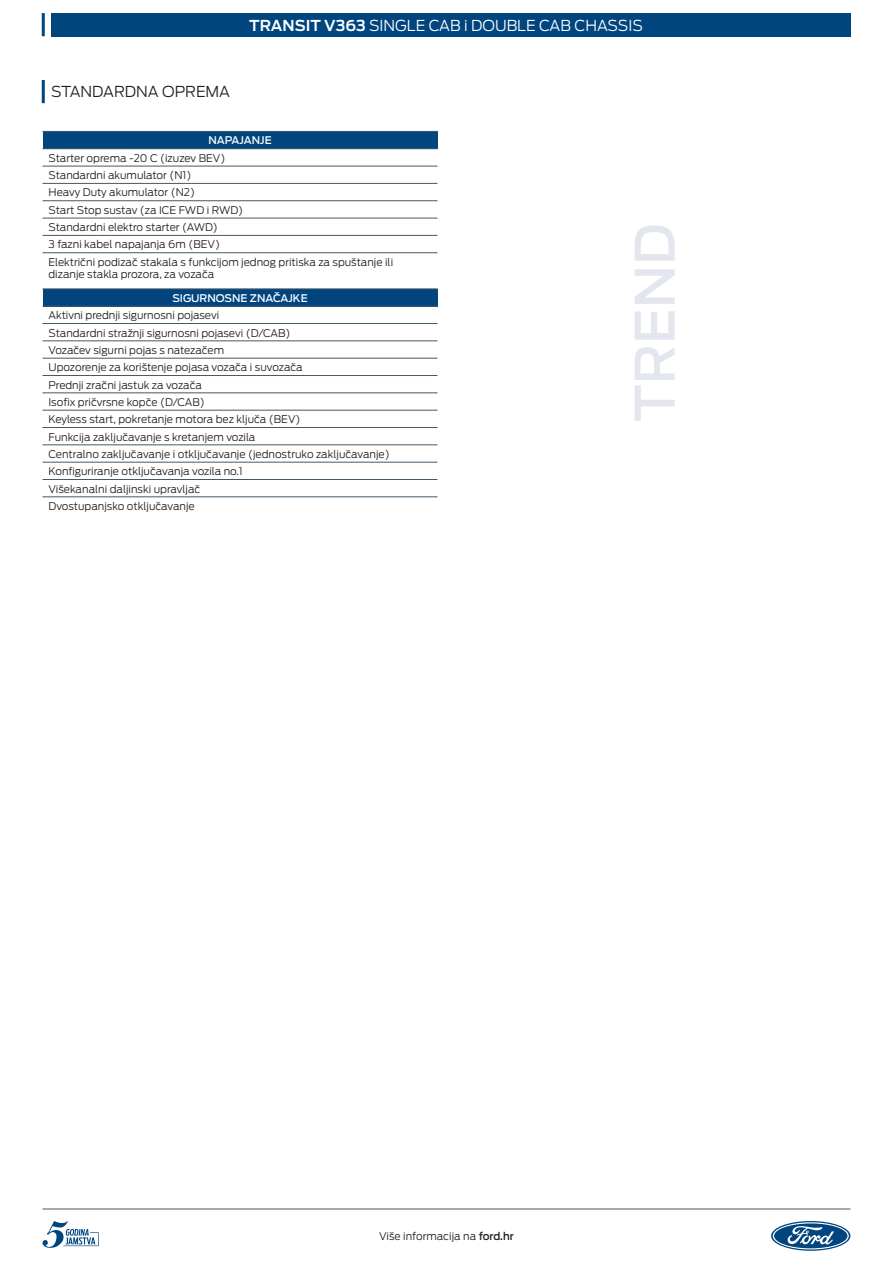
<style>
.page{position:relative;width:893px;height:1263px;background:#fff}
.page>*{position:absolute;margin:0;border:0;box-sizing:border-box;transform-origin:0 0}
.t1{font:500 54px "Ford Antenna";color:#e3e6ef}
.t2{font:300 15px "Ford Antenna";color:#fff}
.t3{font:300 15px "Ford Antenna";color:#231f20}
.t4{font:300 10.5px/17.2px "Ford Antenna";letter-spacing:-.005em;color:#231f20}
.t5{font:500 10.5px "Ford Antenna";color:#fff}
.s1{font-weight:600}
.s2{font-weight:500}
</style>
<div class="page">
<hr style="left:43px;top:1209px;width:807px;height:1px;background:#435a69">
<svg style="left:771px;top:1221px;width:79px;height:30px"></svg>
<svg style="left:773px;top:1222px;width:76px;height:27px"></svg>
<svg style="left:42px;top:1221px;width:57px;height:27px"></svg>
<div style="left:51px;top:13px;width:799px;height:23px;background:#01457f"></div>
<hr style="left:42px;top:13px;width:3px;height:23px;background:#01457f">
<hr style="left:42px;top:80px;width:3px;height:23px;background:#01457f">
<div style="left:43px;top:131px;width:394px;height:18px;background:#01457f"></div>
<hr style="left:43px;top:200px;width:394px;height:1px;background:#435a69">
<hr style="left:43px;top:218px;width:394px;height:1px;background:#435a69">
<hr style="left:43px;top:235px;width:394px;height:1px;background:#435a69">
<hr style="left:43px;top:252px;width:394px;height:1px;background:#435a69">
<hr style="left:43px;top:131px;width:394px;height:1px;background:#435a69">
<hr style="left:43px;top:148px;width:394px;height:1px;background:#435a69">
<hr style="left:43px;top:166px;width:394px;height:1px;background:#435a69">
<hr style="left:43px;top:183px;width:394px;height:1px;background:#435a69">
<div style="left:43px;top:289px;width:394px;height:17px;background:#01457f"></div>
<hr style="left:43px;top:358px;width:394px;height:1px;background:#435a69">
<hr style="left:43px;top:375px;width:394px;height:1px;background:#435a69">
<hr style="left:43px;top:393px;width:394px;height:1px;background:#435a69">
<hr style="left:43px;top:410px;width:394px;height:1px;background:#435a69">
<hr style="left:43px;top:427px;width:394px;height:1px;background:#435a69">
<hr style="left:43px;top:445px;width:394px;height:1px;background:#435a69">
<hr style="left:43px;top:462px;width:394px;height:1px;background:#435a69">
<hr style="left:43px;top:479px;width:394px;height:1px;background:#435a69">
<hr style="left:43px;top:497px;width:394px;height:1px;background:#435a69">
<hr style="left:43px;top:289px;width:394px;height:1px;background:#435a69">
<hr style="left:43px;top:306px;width:394px;height:1px;background:#435a69">
<hr style="left:43px;top:323px;width:394px;height:1px;background:#435a69">
<hr style="left:43px;top:341px;width:394px;height:1px;background:#435a69">
<h2 class="t2" style="left:249px;top:12px;width:392px"><span class="s1">TRANSIT V363</span> Single cab i double cab chass is</h2>
<h2 class="t3" style="left:51px;top:79px;width:180px">STAN DARDNA OPREMA</h2>
<p class="t5" style="left:208px;top:131px;width:51px">NAPAJANJE</p>
<p class="t4" style="left:49px;top:148px;width:346px">Starter oprema -20 C (izuzev BEV)<br>Standardni akumulator (N1)<br>Heavy Duty akumulator (N2)<br>Start Stop sustav (za I CE FWD i RWD)<br>Standardni elektro starter (AWD)<br>3 fazni kabel napajanja 6m (BEV)<br>Električni podizač stakala s funkcijom jednog pritiska za spuštanje ili</p>
<p class="t4" style="left:49px;top:265px;width:167px">dizanje stakla prozora, za vozača</p>
<p class="t5" style="left:172px;top:289px;width:28px">SIGURN</p>
<p class="t5" style="left:216px;top:289px;width:18px">OSNE</p>
<p class="t5" style="left:250px;top:289px;width:58px">ZNAČAJ KE</p>
<p class="t4" style="left:49px;top:306px;width:343px">Aktivni prednji sigurnosni pojasevi<br>Standardni stražnji sigurnosni pojasevi (D/CAB)<br>Vozačev sigurni pojas s natezačem<br>U pozorenje za korištenje pojasa vozača i suvozača<br>Prednji zračni jastuk za vozača<br>Isofix pričvrsne kopče (D/CAB)<br>Keyless start, pokretanje motora bez ključa (BEV)<br>Funkcija zaključavanje s kretanjem vozila<br>Centralno zaključavanje i otključavanje (jednostruko zaključavanje)<br>Konfiguriranje otključavanja vozila no.1<br>Višekanalni daljinski upravljač<br>Dvostupanjsko otključavanje</p>
<h1 class="t1" style="left:608px;top:422px;width:200px;rotate:-90deg">TREND</h1>
<p class="t4" style="left:379px;top:1226px;width:136px">Više informacija na <span class="s2">FORD.HR</span></p>
</div>
